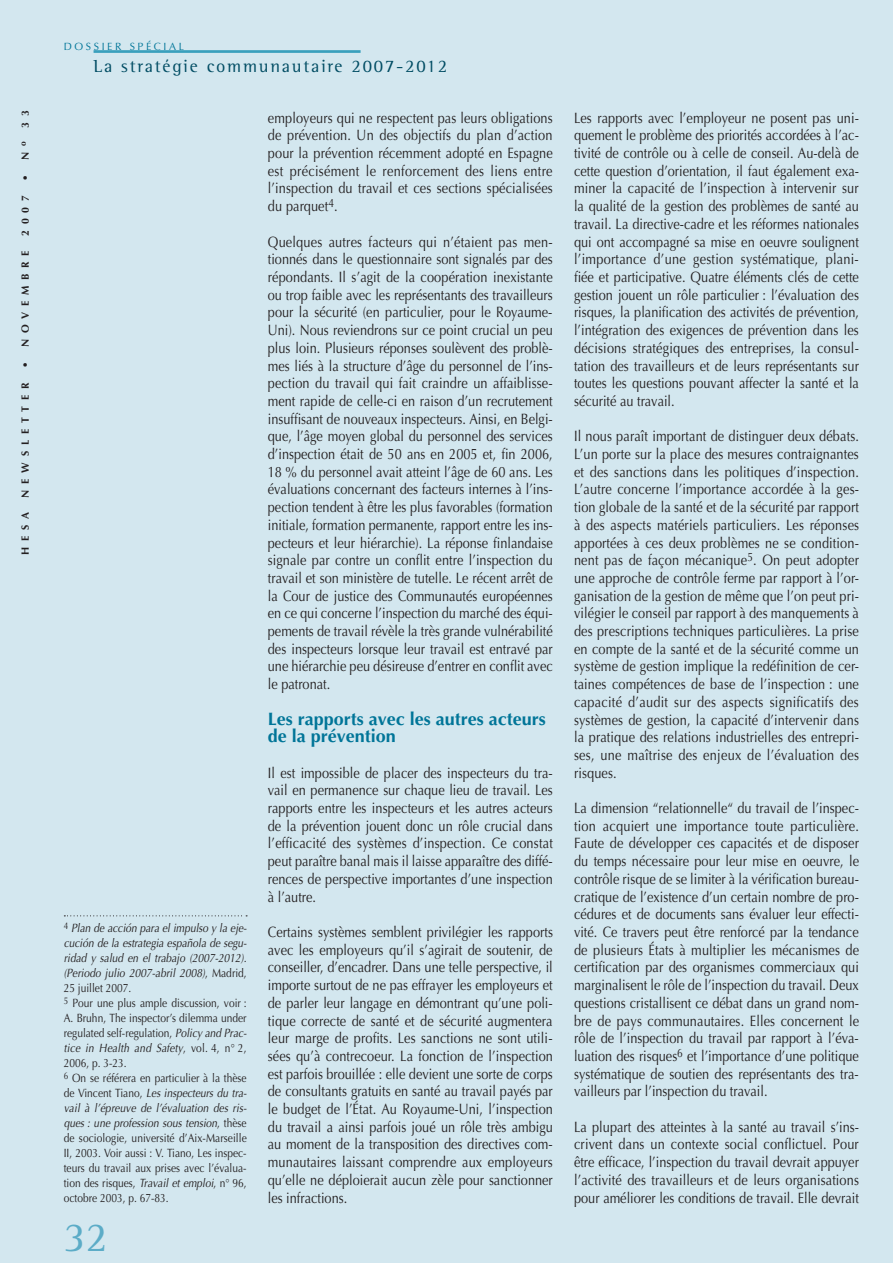
<style>
.page{position:relative;width:893px;height:1263px;background:#d3e7ef}
.page>*{position:absolute;margin:0;border:0;box-sizing:border-box;transform-origin:0 0}
.t1{font:42px "Rotis Semi Serif";color:#5cacc7}
.t2{font:700 18px/17.7px "Optima";color:#007598}
.t3{font:18px "Rotis Semi Serif";letter-spacing:.1em;color:#004c63}
.t4{font:15px/17.7px "Optima";color:#231f20;text-align:justify;scale:.85 1}
.t5{font:12px/15px "Optima";color:#231f20;scale:.85 1}
.t6{font:700 10.5px "Optima";letter-spacing:.55em;color:#231f20}
.t7{font:10.5px "Optima";color:#007598}
.s1{font-style:italic}
</style>
<div class="page">
<hr style="left:94px;top:50px;width:267px;height:3px;background:#39a0bd">
<svg style="left:64px;top:915px;width:183px;height:1px"></svg>
<p class="t6" style="left:19px;top:128px;width:19px;rotate:-90deg">3 3</p>
<p class="t6" style="left:19px;top:181px;width:41px;rotate:-90deg">• N <sup>o</sup></p>
<p class="t6" style="left:19px;top:236px;width:42px;rotate:-90deg">2007</p>
<p class="t6" style="left:19px;top:368px;width:119px;rotate:-90deg">• Novembr e</p>
<p class="t6" style="left:19px;top:498px;width:116px;rotate:-90deg">NE WS LE TTE R</p>
<p class="t6" style="left:19px;top:555px;width:44px;rotate:-90deg">hesa</p>
<p class="t7" style="left:64px;top:41px;width:20px">Dossier</p>
<p class="t7" style="left:130px;top:41px;width:9px">spécial</p>
<p class="t3" style="left:94px;top:56px;width:355px">La stratégie communautaire 2007-2012</p>
<p class="t4" style="left:268px;top:109px;width:337px">employeurs qui ne respectent pas leurs obligations de prévention. Un des objectifs du plan d’action pour la prévention récemment adopté en Espagne est précisément le renforcement des liens entre l’inspection du travail et ces sections spécialisées du parquet<sup>4</sup>.</p>
<p class="t4" style="left:268px;top:233px;width:337px">Quelques autres facteurs qui n’étaient pas men&shy;tionnés dans le questionnaire sont signalés par des répondants. Il s’agit de la coopération inexistante ou trop faible avec les représentants des travailleurs pour la sécurité (en particulier, pour le Royaume-Uni). Nous reviendrons sur ce point crucial un peu plus loin. Plusieurs réponses soulèvent des problè&shy;mes liés à la structure d’âge du personnel de l’ins&shy;pection du travail qui fait craindre un affaiblisse&shy;ment rapide de celle-ci en raison d’un recrutement insuffisant de nouveaux inspecteurs. Ainsi, en Belgi&shy;que, l’âge moyen global du personnel des services d’inspection était de 50 ans en 2005 et, fin 2006, 18 % du personnel avait atteint l’âge de 60 ans. Les évaluations concernant des facteurs internes à l’ins&shy;pection tendent à être les plus favorables (formation initiale, formation permanente, rapport entre les ins&shy;pecteurs et leur hiérarchie). La réponse finlandaise signale par contre un conflit entre l’inspection du travail et son ministère de tutelle. Le récent arrêt de la Cour de justice des Communautés européennes en ce qui concerne l’inspection du marché des équi&shy;pements de travail révèle la très grande vulnérabilité des inspecteurs lorsque leur travail est entravé par une hiérarchie peu désireuse d’entrer en conflit avec le patronat.</p>
<p class="t2" style="left:268px;top:710px;width:280px">Les rapports avec les autres acteurs de la prévention</p>
<p class="t4" style="left:268px;top:764px;width:337px">Il est impossible de placer des inspecteurs du tra&shy;vail en permanence sur chaque lieu de travail. Les rapports entre les inspecteurs et les autres acteurs de la prévention jouent donc un rôle crucial dans l’efficacité des systèmes d’inspection. Ce constat peut paraître banal mais il laisse apparaître des diffé&shy;rences de perspective importantes d’une inspection à l’autre.</p>
<p class="t4" style="left:268px;top:923px;width:337px">Certains systèmes semblent privilégier les rapports avec les employeurs qu’il s’agirait de soutenir, de conseiller, d’encadrer. Dans une telle perspective, il importe surtout de ne pas effrayer les employeurs et de parler leur langage en démontrant qu’une poli&shy;tique correcte de santé et de sécurité augmentera leur marge de profits. Les sanctions ne sont utili&shy;sées qu’à contrecoeur. La fonction de l’inspection est parfois brouillée : elle devient une sorte de corps de consultants gratuits en santé au travail payés par le budget de l’État. Au Royaume-Uni, l’inspection du travail a ainsi parfois joué un rôle très ambigu au moment de la transposition des directives com&shy;munautaires laissant comprendre aux employeurs qu’elle ne déploierait aucun zèle pour sanctionner les infractions.</p>
<p class="t5" style="left:64px;top:921px;width:217px"><sup>4</sup> <span class="s1">Plan de acción para el impulso y la eje&shy;cución de la estrategia española de segu&shy;ridad y salud en el trabajo (2007-2012). (Periodo julio 2007-abril 2008)</span>, Madrid, 25 juillet 2007.<br><sup>5</sup> Pour une plus ample discussion, voir :<br>A. Bruhn, The inspector’s dilemma under regulated self-regulation, <span class="s1">Policy and Prac&shy;tice in Health and Safety</span>, vol. 4, n° 2, 2006, p. 3-23.<br><sup>6</sup> On se référera en particulier à la thèse de Vincent Tiano, <span class="s1">Les inspecteurs du tra&shy;vail à l’épreuve de l’évaluation des ris&shy;ques : une profession sous tension</span>, thèse de sociologie, université d’Aix-Marseille II, 2003. Voir aussi : V. Tiano, Les inspec&shy;teurs du travail aux prises avec l’évalua&shy;tion des risques, <span class="s1">Travail et emploi</span>, n° 96, octobre 2003, p. 67-83.</p>
<h1 class="t1" style="left:64px;top:1212px;width:45px">32</h1>
<p class="t4" style="left:574px;top:109px;width:337px">Les rapports avec l’employeur ne posent pas uni&shy;quement le problème des priorités accordées à l’ac&shy;tivité de contrôle ou à celle de conseil. Au-delà de cette question d’orientation, il faut également exa&shy;miner la capacité de l’inspection à intervenir sur la qualité de la gestion des problèmes de santé au travail. La directive-cadre et les réformes nationales qui ont accompagné sa mise en oeuvre soulignent l’importance d’une gestion systématique, plani&shy;fiée et participative. Quatre éléments clés de cette gestion jouent un rôle particulier : l’évaluation des risques, la planification des activités de prévention, l’intégration des exigences de prévention dans les décisions stratégiques des entreprises, la consul&shy;tation des travailleurs et de leurs représentants sur toutes les questions pouvant affecter la santé et la sécurité au travail.</p>
<p class="t4" style="left:574px;top:428px;width:337px">Il nous paraît important de distinguer deux débats.<br>L’un porte sur la place des mesures contraignantes et des sanctions dans les politiques d’inspection.<br>L’autre concerne l’importance accordée à la ges&shy;tion globale de la santé et de la sécurité par rapport à des aspects matériels particuliers. Les réponses apportées à ces deux problèmes ne se condition&shy;nent pas de façon mécanique<sup>5</sup>. On peut adopter une approche de contrôle ferme par rapport à l’or&shy;ganisation de la gestion de même que l’on peut pri&shy;vilégier le conseil par rapport à des manquements à des prescriptions techniques particulières. La prise en compte de la santé et de la sécurité comme un système de gestion implique la redéfinition de cer&shy;taines compétences de base de l’inspection : une capacité d’audit sur des aspects significatifs des systèmes de gestion, la capacité d’intervenir dans la pratique des relations industrielles des entrepri&shy;ses, une maîtrise des enjeux de l’évaluation des risques.</p>
<p class="t4" style="left:574px;top:799px;width:337px">La dimension “relationnelle“ du travail de l’inspec&shy;tion acquiert une importance toute particulière.<br>Faute de développer ces capacités et de disposer du temps nécessaire pour leur mise en oeuvre, le contrôle risque de se limiter à la vérification bureau&shy;cratique de l’existence d’un certain nombre de pro&shy;cédures et de documents sans évaluer leur effecti&shy;vité. Ce travers peut être renforcé par la tendance de plusieurs États à multiplier les mécanismes de certification par des organismes commerciaux qui marginalisent le rôle de l’inspection du travail. Deux questions cristallisent ce débat dans un grand nom&shy;bre de pays communautaires. Elles concernent le rôle de l’inspection du travail par rapport à l’éva&shy;luation des risques<sup>6</sup> et l’importance d’une politique systématique de soutien des représentants des tra&shy;vailleurs par l’inspection du travail.</p>
<p class="t4" style="left:574px;top:1118px;width:337px">La plupart des atteintes à la santé au travail s’ins&shy;crivent dans un contexte social conflictuel. Pour être efficace, l’inspection du travail devrait appuyer l’activité des travailleurs et de leurs organisations pour améliorer les conditions de travail. Elle devrait</p>
</div>
